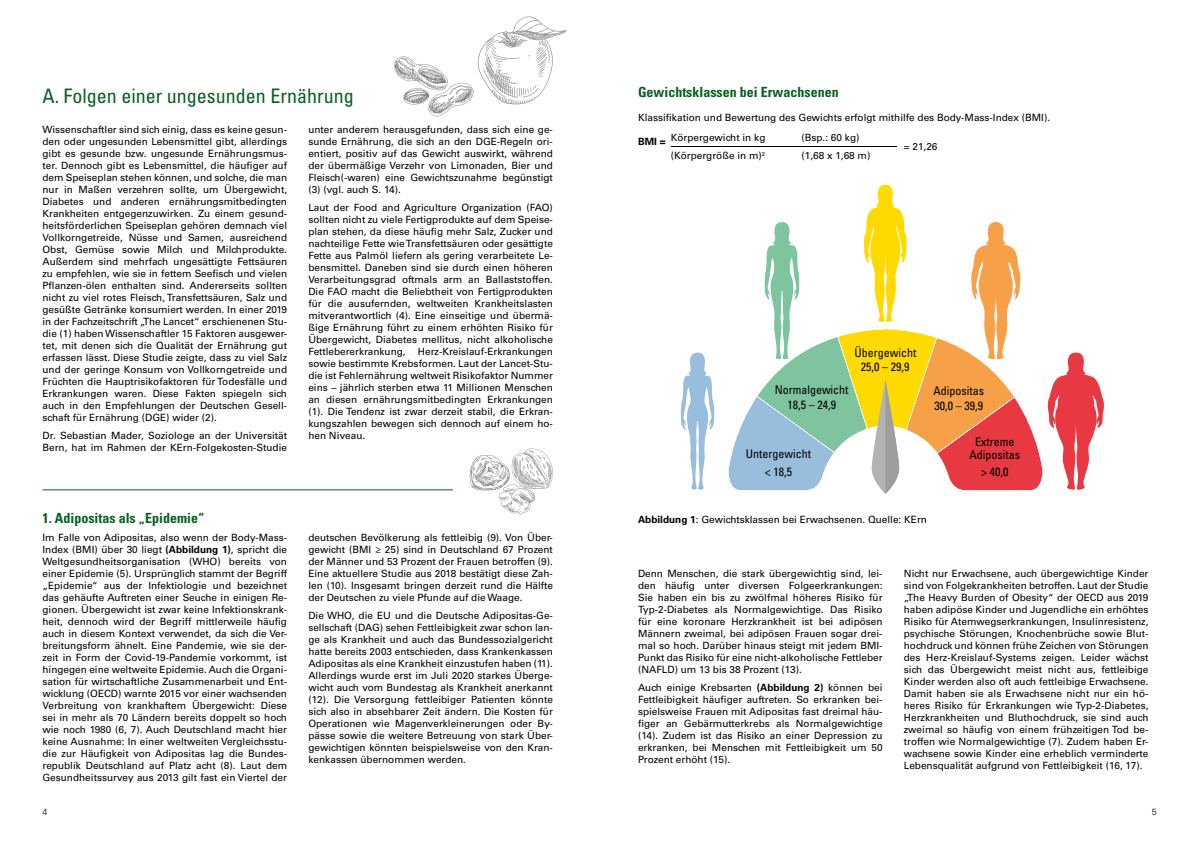
<style>
.page{position:relative;width:1191px;height:842px;background:#fff}
.page>*{position:absolute;margin:0;border:0;box-sizing:border-box;transform-origin:0 0}
.t1{font:condensed 20px "Univers LT Std";color:#07601f}
.t2{font:700 condensed 14px "Univers LT Std";color:#07601f}
.t3{font:condensed 12px/13px "Univers LT Std";color:#000;text-align:center}
.t4{font:10px/12px "Univers LT Std";color:#000;text-align:justify}
.t5{font:300 9px "Univers";color:#000}
.s1{font-weight:700}
</style>
<div class="page">
<svg style="left:469px;top:448px;width:84px;height:67px"></svg>
<hr style="left:671px;top:147px;width:225px;height:1px;background:#000">
<hr style="left:43px;top:490px;width:410px;height:1px;background:#07601f">
<svg style="left:394px;top:16px;width:172px;height:101px"></svg>
<svg style="left:680px;top:353px;width:34px;height:137px"></svg>
<svg style="left:728px;top:185px;width:376px;height:309px"></svg>
<h1 class="t1" style="left:43px;top:83px;width:313px">A. Folgen einer ungesunden Ernährung</h1>
<p class="t4" style="left:43px;top:124px;width:246px">Wissenschaftler sind sich einig, dass es keine gesun&shy;den oder ungesunden Lebensmittel gibt, allerdings gibt es gesunde bzw. ungesunde Ernährungsmus&shy;ter. Dennoch gibt es Lebensmittel, die häufiger auf dem Speiseplan stehen können, und solche, die man nur in Maßen verzehren sollte, um Übergewicht, Diabetes und anderen ernährungsmitbedingten Krankheiten entgegenzuwirken. Zu einem gesund&shy;heitsförderlichen Speiseplan gehören demnach viel Vollkorngetreide, Nüsse und Samen, ausreichend Obst, Gemüse sowie Milch und Milchprodukte.<br>Außerdem sind mehrfach ungesättigte Fettsäuren zu empfehlen, wie sie in fettem Seefisch und vielen Pflanzen-ölen enthalten sind. Andererseits sollten nicht zu viel rotes Fleisch, Transfettsäuren, Salz und gesüßte Getränke konsumiert werden. In einer 2019 in der Fachzeitschrift „The Lancet“ erschienenen Stu&shy;die (1) haben Wissenschaftler 15 Faktoren ausgewer&shy;tet, mit denen sich die Qualität der Ernährung gut erfassen lässt. Diese Studie zeigte, dass zu viel Salz und der geringe Konsum von Vollkorngetreide und Früchten die Hauptrisikofaktoren für Todesfälle und Erkrankungen waren. Diese Fakten spiegeln sich auch in den Empfehlungen der Deutschen Gesell&shy;schaft für Ernährung (DGE) wider (2).</p>
<p class="t4" style="left:43px;top:430px;width:246px">Dr. Sebastian Mader, Soziologe an der Universität<br>Bern, hat im Rahmen der KErn-Folgekosten-Studie</p>
<p class="t4" style="left:308px;top:124px;width:246px">unter anderem herausgefunden, dass sich eine ge&shy;sunde Ernährung, die sich an den DGE-Regeln ori&shy;entiert, positiv auf das Gewicht auswirkt, während der übermäßige Verzehr von Limonaden, Bier und Fleisch(-waren) eine Gewichtszunahme begünstigt (3) (vgl. auch S. 14).</p>
<p class="t4" style="left:308px;top:202px;width:246px">Laut der Food and Agriculture Organization (FAO) sollten nicht zu viele Fertigprodukte auf dem Speise&shy;plan stehen, da diese häufig mehr Salz, Zucker und nachteilige Fette wie Transfettsäuren oder gesättigte Fette aus Palmöl liefern als gering verarbeitete Le&shy;bensmittel. Daneben sind sie durch einen höheren Verarbeitungsgrad oftmals arm an Ballaststoffen.<br>Die FAO macht die Beliebtheit von Fertigprodukten für die ausufernden, weltweiten Krankheitslasten mitverantwortlich (4). Eine einseitige und übermä&shy;ßige Ernährung führt zu einem erhöhten Risiko für Übergewicht, Diabetes mellitus, nicht alkoholische Fettlebererkrankung, Herz-Kreislauf-Erkrankungen sowie bestimmte Krebsformen. Laut der Lancet-Stu&shy;die ist Fehlernährung weltweit Risikofaktor Nummer eins – jährlich sterben etwa 11 Millionen Menschen an diesen ernährungsmitbedingten Erkrankungen (1). Die Tendenz ist zwar derzeit stabil, die Erkran&shy;kungszahlen bewegen sich dennoch auf einem ho&shy;hen Niveau.</p>
<h2 class="t2" style="left:43px;top:509px;width:163px">1. Adipositas als „Epidemie“</h2>
<p class="t4" style="left:43px;top:532px;width:246px">Im Falle von Adipositas, also wenn der Body-Mass-Index (BMI) über 30 liegt <span class="s1">(Abbildung 1)</span>, spricht die Weltgesundheitsorganisation (WHO) bereits von einer Epidemie (5). Ursprünglich stammt der Begriff „Epidemie“ aus der Infektiologie und bezeichnet das gehäufte Auftreten einer Seuche in einigen Re&shy;gionen. Übergewicht ist zwar keine Infektionskrank&shy;heit, dennoch wird der Begriff mittlerweile häufig auch in diesem Kontext verwendet, da sich die Ver&shy;breitungsform ähnelt. Eine Pandemie, wie sie der&shy;zeit in Form der Covid-19-Pandemie vorkommt, ist hingegen eine weltweite Epidemie. Auch die Organi&shy;sation für wirtschaftliche Zusammenarbeit und Ent&shy;wicklung (OECD) warnte 2015 vor einer wachsenden Verbreitung von krankhaftem Übergewicht: Diese sei in mehr als 70 Ländern bereits doppelt so hoch wie noch 1980 (6, 7). Auch Deutschland macht hier keine Ausnahme: In einer weltweiten Vergleichsstu&shy;die zur Häufigkeit von Adipositas lag die Bundes&shy;republik Deutschland auf Platz acht (8). Laut dem Gesundheitssurvey aus 2013 gilt fast ein Viertel der</p>
<p class="t4" style="left:308px;top:532px;width:246px">deutschen Bevölkerung als fettleibig (9). Von Über&shy;gewicht (BMI ≥ 25) sind in Deutschland 67 Prozent der Männer und 53 Prozent der Frauen betroffen (9).<br>Eine aktuellere Studie aus 2018 bestätigt diese Zah&shy;len (10). Insgesamt bringen derzeit rund die Hälfte der Deutschen zu viele Pfunde auf die Waage.</p>
<p class="t4" style="left:308px;top:610px;width:246px">Die WHO, die EU und die Deutsche Adipositas-Ge&shy;sellschaft (DAG) sehen Fettleibigkeit zwar schon lan&shy;ge als Krankheit und auch das Bundessozialgericht hatte bereits 2003 entschieden, dass Krankenkassen Adipositas als eine Krankheit einzustufen haben (11).<br>Allerdings wurde erst im Juli 2020 starkes Überge&shy;wicht auch vom Bundestag als Krankheit anerkannt (12). Die Versorgung fettleibiger Patienten könnte sich also in absehbarer Zeit ändern. Die Kosten für Operationen wie Magenverkleinerungen oder By&shy;pässe sowie die weitere Betreuung von stark Über&shy;gewichtigen könnten beispielsweise von den Kran&shy;kenkassen übernommen werden.</p>
<h2 class="t2" style="left:638px;top:83px;width:202px">Gewichtsklassen bei Erwachsenen</h2>
<p class="t4" style="left:638px;top:107px;width:414px;line-height:20.3px">Klassifikation und Bewertung des Gewichts erfolgt mithilfe des Body-Mass-Index (BMI).<br><span class="s1">BMI =</span> Körpergewicht in kg</p>
<p class="t4" style="left:801px;top:132px;width:59px">(Bsp.: 60 kg)</p>
<p class="t4" style="left:904px;top:140px;width:35px">= 21,26</p>
<p class="t4" style="left:671px;top:149px;width:96px">(Körpergröße in m)<sup>2</sup></p>
<p class="t4" style="left:801px;top:149px;width:70px">(1,68 x 1,68 m)</p>
<p class="t3" style="left:854px;top:346px;width:63px">Übergewicht</p>
<p class="t3" style="left:775px;top:383px;width:75px">Normalgewicht</p>
<p class="t3" style="left:787px;top:398px;width:50px">18,5 – 24,9</p>
<p class="t3" style="left:861px;top:360px;width:50px">25,0 – 29,9</p>
<p class="t3" style="left:746px;top:447px;width:67px">Untergewicht</p>
<p class="t3" style="left:933px;top:384px;width:52px">Adipositas</p>
<p class="t3" style="left:934px;top:399px;width:50px">30,0 – 39,9</p>
<p class="t3" style="left:969px;top:435px;width:52px">Extreme<br>Adipositas</p>
<p class="t3" style="left:765px;top:465px;width:29px">&lt; 18,5</p>
<p class="t3" style="left:981px;top:465px;width:29px">&gt; 40,0</p>
<p class="t4" style="left:638px;top:514px;width:290px"><span class="s1">Abbildung 1</span>: Gewichtsklassen bei Erwachsenen. Quelle: KErn</p>
<p class="t4" style="left:638px;top:568px;width:246px">Denn Menschen, die stark übergewichtig sind, lei&shy;den häufig unter diversen Folgeerkrankungen:<br>Sie haben ein bis zu zwölfmal höheres Risiko für Typ-2-Diabetes als Normalgewichtige. Das Risiko für eine koronare Herzkrankheit ist bei adipösen Männern zweimal, bei adipösen Frauen sogar drei&shy;mal so hoch. Darüber hinaus steigt mit jedem BMI-Punkt das Risiko für eine nicht-alkoholische Fettleber (NAFLD) um 13 bis 38 Prozent (13).</p>
<p class="t4" style="left:638px;top:682px;width:246px">Auch einige Krebsarten <span class="s1">(Abbildung 2)</span> können bei Fettleibigkeit häufiger auftreten. So erkranken bei&shy;spielsweise Frauen mit Adipositas fast dreimal häu&shy;figer an Gebärmutterkrebs als Normalgewichtige (14). Zudem ist das Risiko an einer Depression zu erkranken, bei Menschen mit Fettleibigkeit um 50<br>Prozent erhöht (15).</p>
<p class="t4" style="left:904px;top:568px;width:246px">Nicht nur Erwachsene, auch übergewichtige Kinder sind von Folgekrankheiten betroffen. Laut der Studie „The Heavy Burden of Obesity“ der OECD aus 2019 haben adipöse Kinder und Jugendliche ein erhöhtes Risiko für Atemwegserkrankungen, Insulinresistenz, psychische Störungen, Knochenbrüche sowie Blut&shy;hochdruck und können frühe Zeichen von Störungen des Herz-Kreislauf-Systems zeigen. Leider wächst sich das Übergewicht meist nicht aus, fettleibige Kinder werden also oft auch fettleibige Erwachsene.<br>Damit haben sie als Erwachsene nicht nur ein hö&shy;heres Risiko für Erkrankungen wie Typ-2-Diabetes, Herzkrankheiten und Bluthochdruck, sie sind auch zweimal so häufig von einem frühzeitigen Tod be&shy;troffen wie Normalgewichtige (7). Zudem haben Er&shy;wachsene sowie Kinder eine erheblich verminderte Lebensqualität aufgrund von Fettleibigkeit (16, 17).</p>
<p class="t5" style="left:43px;top:806px;width:7px">4</p>
<p class="t5" style="left:1152px;top:806px;width:7px">5</p>
</div>
